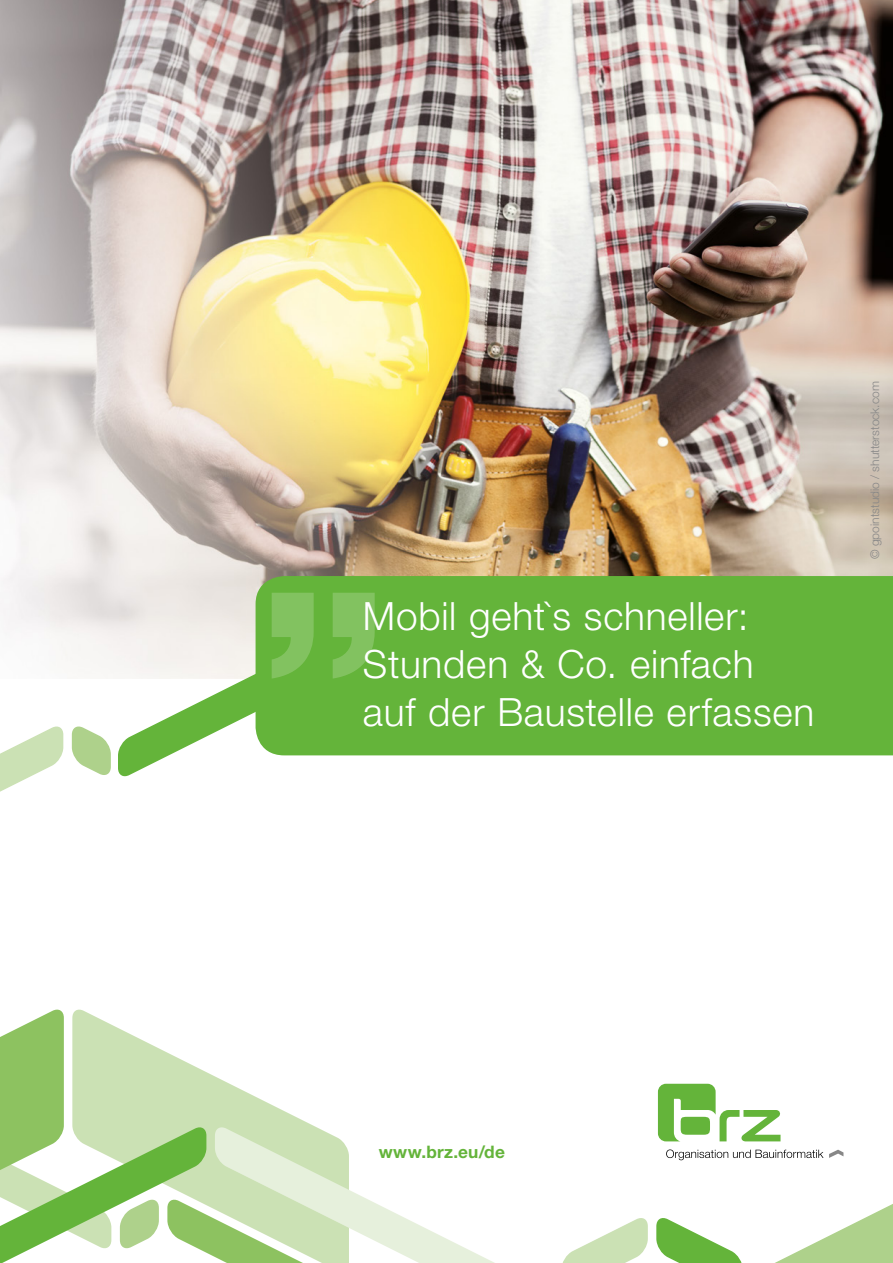
<style>
.page{position:relative;width:893px;height:1263px;background:#fff}
.page>*{position:absolute;margin:0;border:0;box-sizing:border-box;transform-origin:0 0}
.t1{font:300 39px/48px "Helvetica Neue LT Std";letter-spacing:.02em;color:#fff}
.t2{font:700 17.25px "Helvetica Neue LT Std";letter-spacing:.015em;color:#64b43a}
.t3{font:300 12px "Helvetica Neue LT Std";color:#878787}
</style>
<div class="page">
<img style="left:0;top:0;width:893px;height:674px">
<div style="left:256px;top:576px;width:637px;height:179px;background:#64b43a"></div>
<svg style="left:658px;top:1084px;width:123px;height:57px"></svg>
<svg style="left:666px;top:1149px;width:177px;height:11px"></svg>
<svg style="left:0;top:1009px;width:312px;height:254px"></svg>
<svg style="left:215px;top:1125px;width:280px;height:138px"></svg>
<svg style="left:562px;top:1218px;width:86px;height:45px"></svg>
<svg style="left:656px;top:1204px;width:237px;height:59px"></svg>
<svg style="left:72px;top:726px;width:39px;height:49px"></svg>
<svg style="left:0;top:726px;width:63px;height:66px"></svg>
<svg style="left:118px;top:607px;width:277px;height:170px"></svg>
<svg style="left:272px;top:593px;width:103px;height:85px;background:#77bd52"></svg>
<p class="t1" style="left:363px;top:591px;width:453px">Mobil geht`s schneller:<br>Stunden &amp; Co. einfach auf der Baustelle erfassen</p>
<p class="t3" style="left:868px;top:559px;width:179px;rotate:-90deg">© gpointstudio / shutterstock.com</p>
<p class="t2" style="left:379px;top:1141px;width:128px">www.brz.eu/de</p>
</div>
